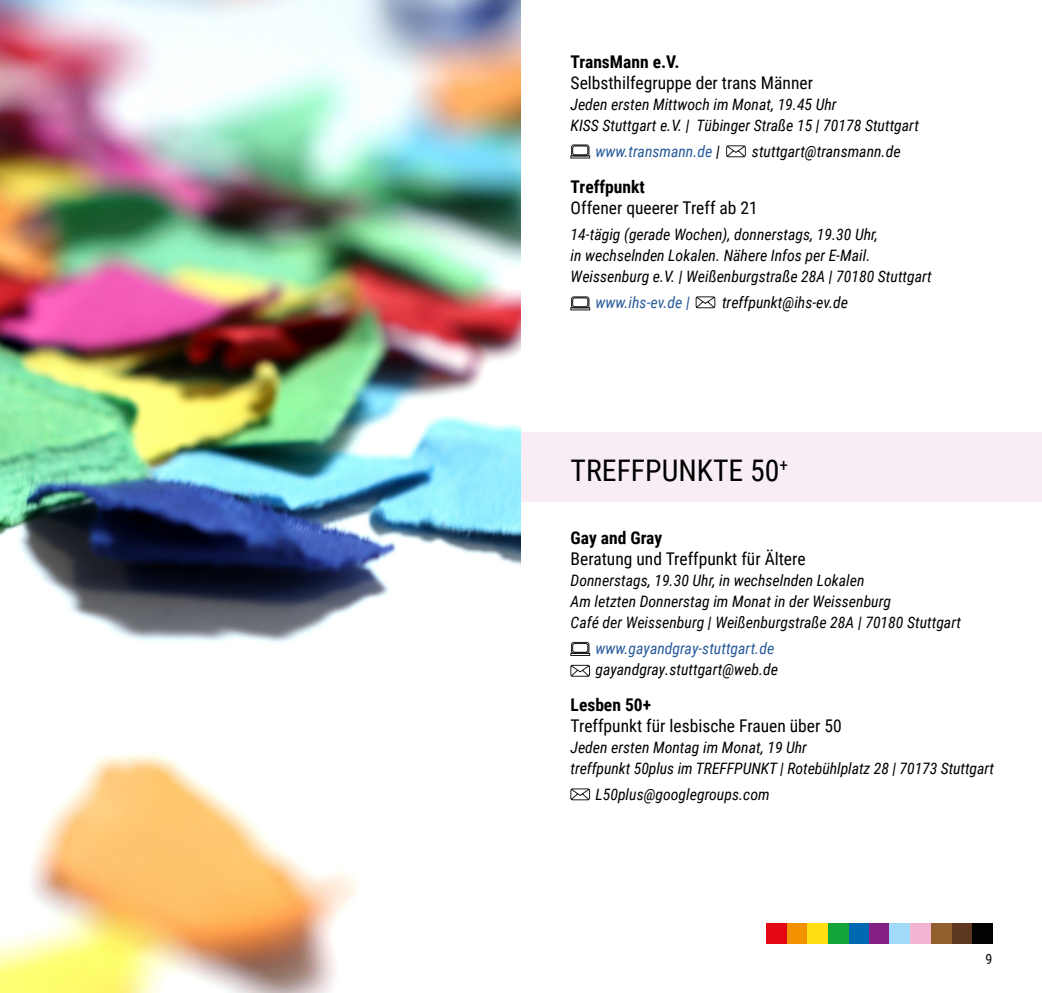
<style>
.page{position:relative;width:1042px;height:993px;background:#fff}
.page>*{position:absolute;margin:0;border:0;box-sizing:border-box;transform-origin:0 0}
.t1{font:29.75px "Roboto Condensed";color:#000}
.t2{font:17.5px "Roboto Condensed";color:#000}
.t3{font:700 17.5px "Roboto Condensed";color:#000}
.t4{font:italic 15.75px/21px "Roboto Condensed";color:#000}
.t5{font:italic 15.75px "Roboto Condensed";color:#275b9b}
.t6{font:14px "Roboto Condensed";color:#000}
.s1{color:#000}
</style>
<div class="page">
<div style="left:521px;top:431px;width:521px;height:70px;background:#f8ecf5"></div>
<div style="left:766px;top:922px;width:21px;height:21px;background:#e30613"></div>
<div style="left:848px;top:922px;width:21px;height:21px;background:#0069b2"></div>
<div style="left:787px;top:922px;width:20px;height:21px;background:#f39200"></div>
<div style="left:869px;top:922px;width:21px;height:21px;background:#831f82"></div>
<div style="left:828px;top:922px;width:20px;height:21px;background:#13a538"></div>
<div style="left:807px;top:922px;width:21px;height:21px;background:#ffde14"></div>
<div style="left:910px;top:922px;width:21px;height:21px;background:#f5b5d2"></div>
<div style="left:889px;top:922px;width:21px;height:21px;background:#a1daf8"></div>
<div style="left:951px;top:922px;width:20px;height:21px;background:#5d381f"></div>
<div style="left:931px;top:922px;width:20px;height:21px;background:#925f2d"></div>
<div style="left:971px;top:922px;width:21px;height:21px;background:#010202"></div>
<img style="left:0;top:0;width:521px;height:992px">
<svg style="left:570px;top:641px;width:20px;height:14px"></svg>
<svg style="left:570px;top:296px;width:20px;height:14px"></svg>
<svg style="left:570px;top:144px;width:20px;height:14px"></svg>
<svg style="left:570px;top:788px;width:20px;height:12px"></svg>
<svg style="left:570px;top:664px;width:20px;height:12px"></svg>
<svg style="left:726px;top:145px;width:20px;height:12px"></svg>
<svg style="left:696px;top:296px;width:19px;height:12px"></svg>
<p class="t3" style="left:570px;top:49px;width:110px">TransMann e.V.</p>
<p class="t2" style="left:570px;top:70px;width:244px">Selbsthilfegruppe der trans Männer</p>
<p class="t4" style="left:570px;top:93px;width:350px">Jeden ersten Mittwoch im Monat, 19.45 Uhr<br>KISS Stuttgart e.V. | Tübinger Straße 15 | 70178 Stuttgart</p>
<p class="t5" style="left:595px;top:140px;width:126px">www.transmann.de <span class="s1">|</span></p>
<p class="t4" style="left:752px;top:140px;width:150px">stuttgart@transmann.de</p>
<p class="t3" style="left:570px;top:174px;width:76px">Treffpunkt</p>
<p class="t2" style="left:570px;top:195px;width:189px">Offener queerer Treff ab 21</p>
<p class="t4" style="left:570px;top:223px;width:363px">14-tägig (gerade Wochen), donnerstags, 19.30 Uhr,<br>in wechselnden Lokalen. Nähere Infos per E-Mail.<br>Weissenburg e.V. | Weißenburgstraße 28A | 70180 Stuttgart</p>
<p class="t5" style="left:595px;top:291px;width:96px">www.ihs-ev.de |</p>
<p class="t4" style="left:722px;top:291px;width:128px">treffpunkt@ihs-ev.de</p>
<h1 class="t1" style="left:570px;top:449px;width:219px">TREFFPUNKTE 50<sup>+</sup></h1>
<p class="t3" style="left:570px;top:525px;width:93px">Gay and Gray</p>
<p class="t2" style="left:570px;top:546px;width:237px">Beratung und Treffpunkt für Ältere</p>
<p class="t4" style="left:570px;top:569px;width:392px">Donnerstags, 19.30 Uhr, in wechselnden Lokalen<br>Am letzten Donnerstag im Monat in der Weissenburg<br>Café der Weissenburg | Weißenburgstraße 28A | 70180 Stuttgart</p>
<p class="t5" style="left:595px;top:637px;width:180px">www.gayandgray-stuttgart.de</p>
<p class="t4" style="left:595px;top:658px;width:184px">gayandgray.stuttgart@web.de</p>
<p class="t3" style="left:570px;top:692px;width:82px">Lesben 50+</p>
<p class="t2" style="left:570px;top:713px;width:273px">Treffpunkt für lesbische Frauen über 50</p>
<p class="t4" style="left:570px;top:736px;width:425px">Jeden ersten Montag im Monat, 19 Uhr<br>treffpunkt 50plus im TREFFPUNKT | Rotebühlplatz 28 | 70173 Stuttgart</p>
<p class="t4" style="left:595px;top:783px;width:176px">L50plus@googlegroups.com</p>
<p class="t6" style="left:985px;top:949px;width:8px">9</p>
</div>
